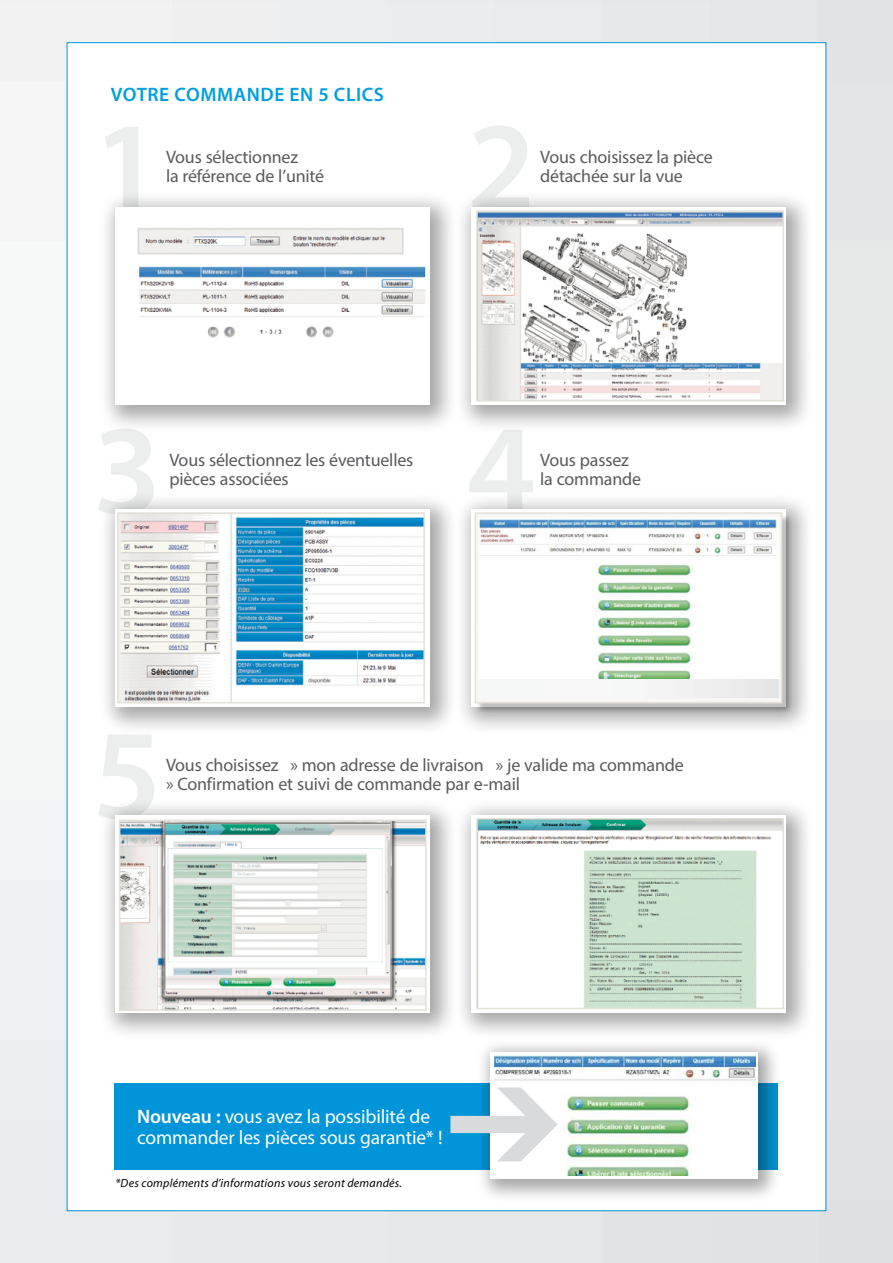
<style>
.page{position:relative;width:893px;height:1263px;background:#fff}
.page>*{position:absolute;margin:0;border:0;box-sizing:border-box;transform-origin:0 0}
.t1{font:19.5px/21px "Myriad Pro";letter-spacing:-.01em;color:#fff}
.t2{font:600 19.5px "Myriad Pro";letter-spacing:.03em;color:#009ee0}
.t3{font:18px/19.5px "Myriad Pro";letter-spacing:-.01em;color:#5a5b5d}
.paragraphe_courant{font:italic 12px "Myriad Pro";letter-spacing:.02em;color:#000}
.s1{font-weight:600}
</style>
<div class="page">
<div style="left:0;top:0;width:893px;height:1263px;background:linear-gradient(to right,#ebeff1,#dde1e4)"></div>
<div style="left:67px;top:43px;width:759px;height:1168px;background:#fff"></div>
<div style="left:99px;top:798px;width:360px;height:243px;background:#000;opacity:.35"></div>
<div style="left:115px;top:815px;width:315px;height:197px;background:#fff"></div>
<img style="left:122px;top:822px;width:302px;height:186px">
<div style="left:119px;top:819px;width:308px;height:192px;border:2px solid #e4e1da"></div>
<div style="left:455px;top:798px;width:360px;height:243px;background:#000;opacity:.35"></div>
<div style="left:471px;top:815px;width:315px;height:197px;background:#fff"></div>
<img style="left:479px;top:821px;width:302px;height:185px">
<div style="left:476px;top:818px;width:308px;height:191px;border:2px solid #e4e1da"></div>
<div style="left:99px;top:492px;width:360px;height:243px;background:#000;opacity:.35"></div>
<div style="left:115px;top:509px;width:315px;height:198px;background:#fff"></div>
<img style="left:120px;top:515px;width:302px;height:185px">
<div style="left:117px;top:512px;width:308px;height:191px;border:2px solid #e4e1da"></div>
<div style="left:455px;top:492px;width:360px;height:243px;background:#000;opacity:.35"></div>
<div style="left:471px;top:509px;width:315px;height:198px;background:linear-gradient(to right,#fff,#fff)"></div>
<div style="left:477px;top:514px;width:315px;height:199px;background:#000;opacity:.25"></div>
<div style="left:475px;top:512px;width:307px;height:191px;background:#f7f6f4;border:2px solid #e4e1da"></div>
<img style="left:479px;top:519px;width:300px;height:160px">
<div style="left:479px;top:679px;width:300px;height:19px;background:linear-gradient(to right,#fbfcfc,#eaeaeb)"></div>
<div style="left:99px;top:190px;width:360px;height:243px;background:#000;opacity:.35"></div>
<div style="left:115px;top:207px;width:315px;height:198px;background:#fff"></div>
<img style="left:137px;top:228px;width:287px;height:110px">
<div style="left:455px;top:190px;width:360px;height:243px;background:#000;opacity:.35"></div>
<div style="left:471px;top:207px;width:315px;height:198px;background:#fff"></div>
<img style="left:479px;top:213px;width:302px;height:185px">
<div style="left:476px;top:210px;width:308px;height:191px;border:2px solid #e4e1da"></div>
<div style="left:115px;top:1083px;width:663px;height:86px;background:#0095d8"></div>
<div style="left:475px;top:1037px;width:306px;height:166px;background:#000;opacity:.35"></div>
<div style="left:490px;top:1052px;width:267px;height:127px;background:#fff"></div>
<img style="left:495px;top:1055px;width:260px;height:121px">
<svg style="left:475px;top:1086px;width:83px;height:75px"></svg>
<p class="t2" style="left:111px;top:82px;width:275px">VOTRE COMMANDE EN 5 CLICS</p>
<p class="t3" style="left:166px;top:147px;width:160px">Vous sélectionnez<br>la référence de l’unité</p>
<p class="t3" style="left:540px;top:147px;width:174px">Vous choisissez la pièce détachée sur la vue</p>
<p class="t3" style="left:169px;top:450px;width:246px">Vous sélectionnez les éventuelles pièces associées</p>
<p class="t3" style="left:540px;top:450px;width:103px">Vous passez la commande</p>
<p class="t3" style="left:166px;top:754px;width:519px">Vous choisissez » mon adresse de livraison » je valide ma commande » Confirmation et suivi de commande par e-mail</p>
<p class="t1" style="left:137px;top:1106px;width:307px"><span class="s1">Nouveau :</span> vous avez la possibilité de commander les pièces sous garantie* !</p>
<p class="paragraphe_courant" style="left:115px;top:1175px;width:288px">*Des compléments d’informations vous seront demandés.</p>
</div>
